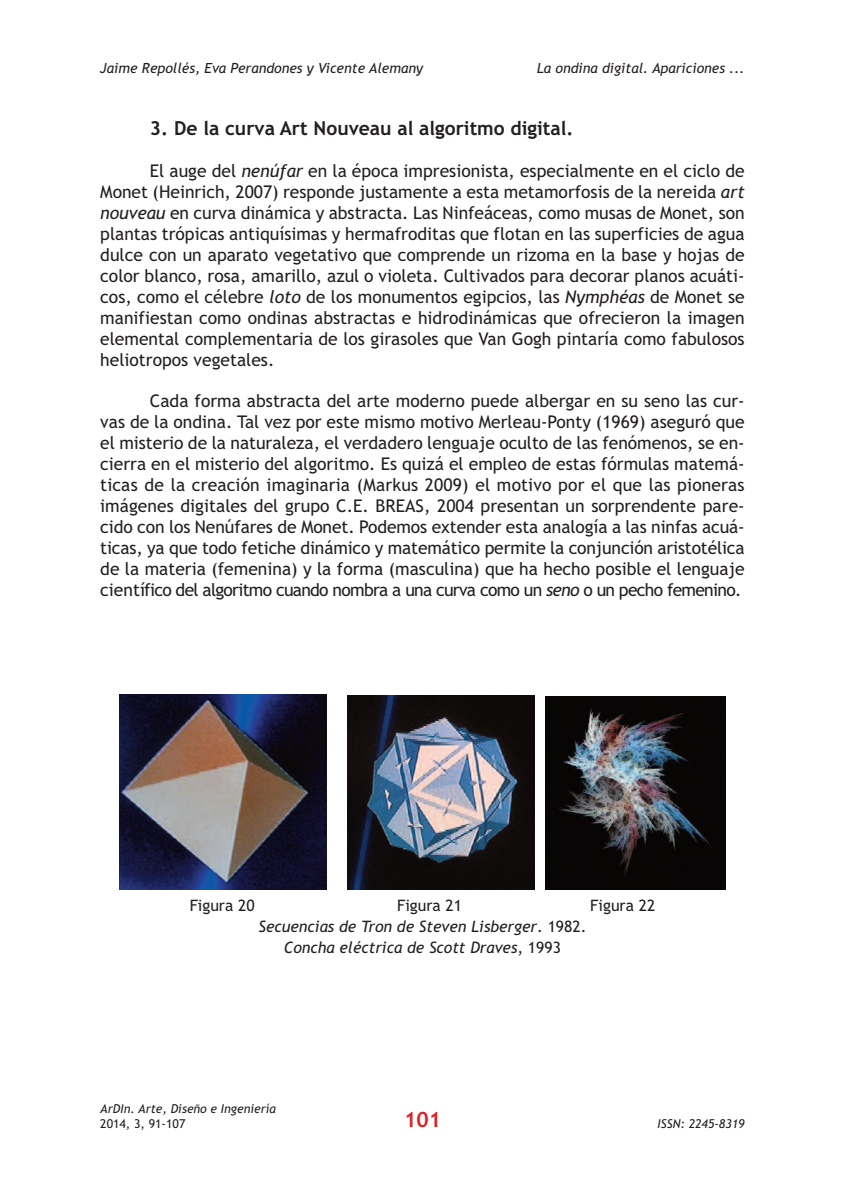
<style>
.page{position:relative;width:844px;height:1191px;background:#fff}
.page>*{position:absolute;margin:0;border:0;box-sizing:border-box;transform-origin:0 0}
.t1{font:700 21px "Trebuchet MS";color:#dc2225}
.t2{font:700 19.25px "Trebuchet MS";color:#231f20}
.t3{font:17.5px/21px "Trebuchet MS";letter-spacing:-.02em;color:#231f20;text-align:justify}
.t4{font:italic 15.75px/21px "Trebuchet MS";color:#231f20;text-align:center}
.t5{font:15.75px "Trebuchet MS";color:#231f20}
.t6{font:italic 14px "Trebuchet MS";color:#231f20}
.t7{font:italic 12.25px "Trebuchet MS";color:#231f20}
.t8{font:12.25px "Trebuchet MS";color:#231f20}
.s1{font-style:italic}
.s2{font-style:normal}
</style>
<div class="page">
<img style="left:545px;top:696px;width:180px;height:193px">
<img style="left:347px;top:695px;width:187px;height:194px">
<img style="left:119px;top:695px;width:207px;height:194px">
<p class="t6" style="left:100px;top:60px;width:324px">Jaime Repollés, Eva Perandones y Vicente Alemany</p>
<p class="t6" style="left:536px;top:60px;width:209px">La ondina digital. Apariciones ...</p>
<p class="t2" style="left:150px;top:117px;width:425px">3. De la curva Art Nouveau al algoritmo digital.</p>
<p class="t3" style="left:100px;top:160px;width:645px;text-indent:50px">El auge del <span class="s1">nenúfar</span> en la época impresionista, especialmente en el ciclo de Monet (Heinrich, 2007) responde justamente a esta metamorfosis de la nereida <span class="s1">art nouveau</span> en curva dinámica y abstracta. Las Ninfeáceas, como musas de Monet, son plantas trópicas antiquísimas y hermafroditas que flotan en las superficies de agua dulce con un aparato vegetativo que comprende un rizoma en la base y hojas de color blanco, rosa, amarillo, azul o violeta. Cultivados para decorar planos acuáti&shy;cos, como el célebre <span class="s1">loto</span> de los monumentos egipcios, las <span class="s1">Nymphéas</span> de Monet se manifiestan como ondinas abstractas e hidrodinámicas que ofrecieron la imagen elemental complementaria de los girasoles que Van Gogh pintaría como fabulosos heliotropos vegetales.</p>
<p class="t3" style="left:100px;top:390px;width:645px;text-indent:50px">Cada forma abstracta del arte moderno puede albergar en su seno las cur&shy;vas de la ondina. Tal vez por este mismo motivo Merleau-Ponty (1969) aseguró que el misterio de la naturaleza, el verdadero lenguaje oculto de las fenómenos, se en&shy;cierra en el misterio del algoritmo. Es quizá el empleo de estas fórmulas matemá&shy;ticas de la creación imaginaria (Markus 2009) el motivo por el que las pioneras imágenes digitales del grupo C.E. BREAS, 2004 presentan un sorprendente pare&shy;cido con los Nenúfares de Monet. Podemos extender esta analogía a las ninfas acuá&shy;ticas, ya que todo fetiche dinámico y matemático permite la conjunción aristotélica de la materia (femenina) y la forma (masculina) que ha hecho posible el lenguaje científico del algoritmo cuando nombra a una curva como un <span class="s1">seno</span> o un pecho femenino.</p>
<p class="t5" style="left:190px;top:896px;width:66px">Figura 20</p>
<p class="t5" style="left:397px;top:896px;width:66px">Figura 21</p>
<p class="t5" style="left:590px;top:896px;width:66px">Figura 22</p>
<p class="t4" style="left:258px;top:915px;width:329px">Secuencias de Tron de Steven Lisberger<span class="s2">. 1982.<br></span>Concha eléctrica de Scott Draves<span class="s2">, 1993</span></p>
<p class="t7" style="left:100px;top:1101px;width:177px">ArDIn. Arte, Diseño e Ingeniería</p>
<p class="t8" style="left:100px;top:1116px;width:87px">2014, 3, 91-107</p>
<p class="t7" style="left:657px;top:1116px;width:89px">ISSN: 2245-8319</p>
<p class="t1" style="left:404px;top:1107px;width:38px">101</p>
</div>
